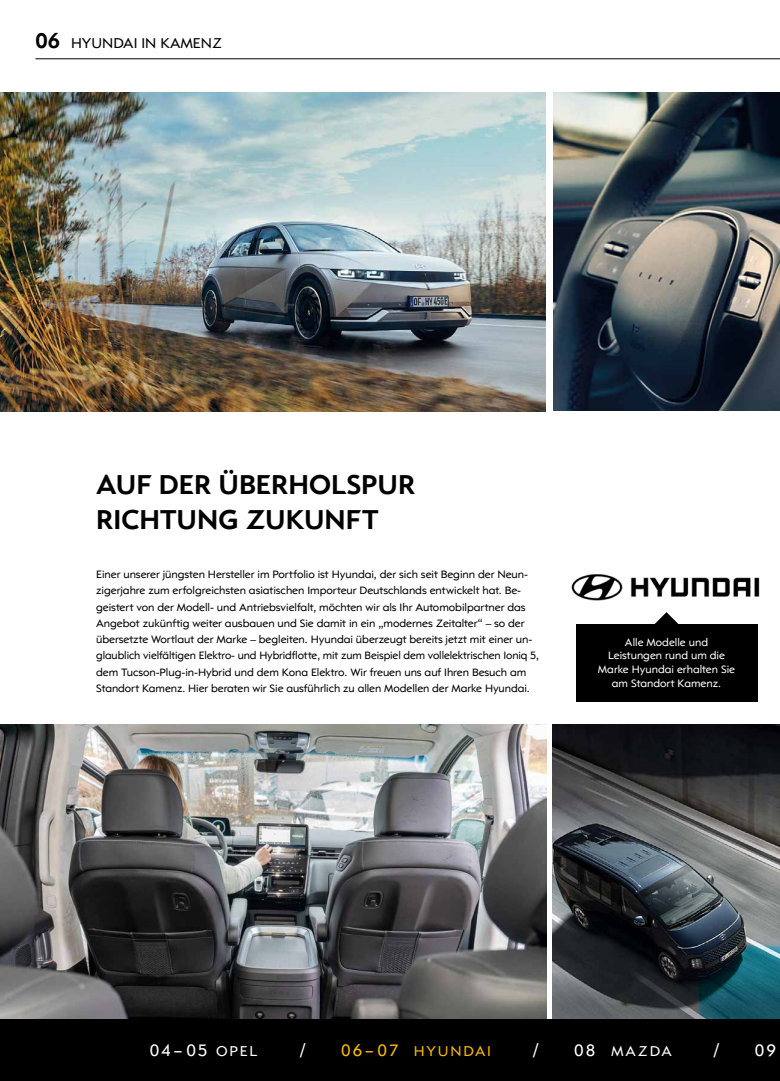
<style>
.page{position:relative;width:780px;height:1081px;background:#fff}
.page>*{position:absolute;margin:0;border:0;box-sizing:border-box;transform-origin:0 0}
.t1{font:700 28.75px/35px "Opel Sans";color:#000}
.t2{font:17.5px "Opel Sans";color:#fff}
.t3{font:15px "Opel Sans";color:#000}
.t4{font:15px "Opel Sans";letter-spacing:.12em;color:#fbba00}
.t5{font:15px "Opel Sans";letter-spacing:.12em;color:#fff}
.t6{font:11.25px/16.2px "Opel Sans";letter-spacing:-.005em;color:#000}
.t7{font:11.25px/13.8px "Opel Sans";color:#fff;text-align:center}
.s1{font-weight:700;font-size:22.5px}
.s2{font-size:15px}
.s3{font-size:17.5px}
</style>
<div class="page">
<img style="left:552px;top:725px;width:228px;height:294px">
<img style="left:0;top:725px;width:546px;height:294px">
<div style="left:0;top:1019px;width:780px;height:62px;background:#000"></div>
<img style="left:571px;top:574px;width:189px;height:51px">
<img style="left:0;top:92px;width:546px;height:319px">
<hr style="left:35px;top:58px;width:745px;height:1px;background:#000">
<img style="left:553px;top:92px;width:227px;height:319px">
<div style="left:575px;top:624px;width:182px;height:78px;background:#000"></div>
<svg style="left:654px;top:612px;width:24px;height:12px"></svg>
<h3 class="t3" style="left:35px;top:34px;width:188px"><span class="s1">06</span> HYUNDAI IN KAMENZ</h3>
<h1 class="t1" style="left:96px;top:467px;width:321px">AUF DER ÜBERHOLSPUR<br>RICHTUNG ZUKUNFT</h1>
<p class="t6" style="left:96px;top:566px;width:444px">Einer unserer jüngsten Hersteller im Portfolio ist Hyundai, der sich seit Beginn der Neun&shy;zigerjahre zum erfolgreichsten asiatischen Importeur Deutschlands entwickelt hat. Be&shy;geistert von der Modell- und Antriebsvielfalt, möchten wir als Ihr Automobilpartner das Angebot zukünftig weiter ausbauen und Sie damit in ein „modernes Zeitalter“ – so der übersetzte Wortlaut der Marke – begleiten. Hyundai überzeugt bereits jetzt mit einer un&shy;glaublich vielfältigen Elektro- und Hybridflotte, mit zum Beispiel dem vollelektrischen Ioniq 5, dem Tucson-Plug-in-Hybrid und dem Kona Elektro. Wir freuen uns auf Ihren Besuch am Standort Kamenz. Hier beraten wir Sie ausführlich zu allen Modellen der Marke Hyundai.</p>
<p class="t7" style="left:598px;top:635px;width:139px">Alle Modelle und<br>Leistungen rund um die<br>Marke Hyundai erhalten Sie am Standort Kamenz.</p>
<h2 class="t2" style="left:150px;top:1039px;width:109px">04-05 <span class="s2">OPEL</span></h2>
<h2 class="t2" style="left:300px;top:1039px;width:7px">/</h2>
<h3 class="t4" style="left:341px;top:1041px;width:151px"><span class="s3">06-07</span> HYUNDAI</h3>
<h2 class="t2" style="left:533px;top:1039px;width:7px">/</h2>
<h3 class="t5" style="left:574px;top:1041px;width:99px"><span class="s3">08</span> MAZDA</h3>
<h2 class="t2" style="left:714px;top:1039px;width:7px">/</h2>
<h2 class="t2" style="left:755px;top:1039px;width:23px">09</h2>
</div>
